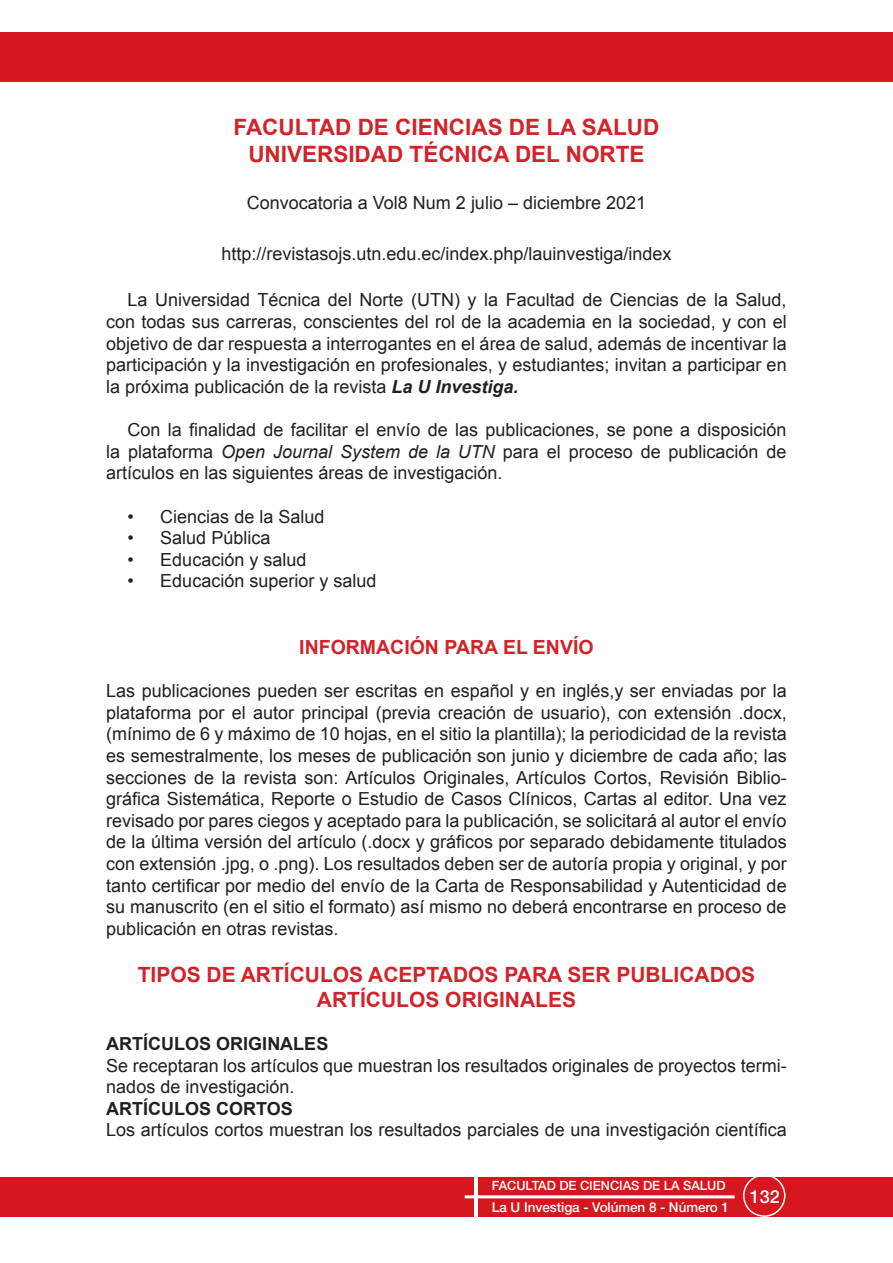
<style>
.page{position:relative;width:893px;height:1263px;background:#fff}
.page>*{position:absolute;margin:0;border:0;box-sizing:border-box;transform-origin:0 0}
.t1{font:700 22.5px/27px "Arial";color:#d1232a;text-align:center}
.t2{font:700 21px/25.2px "Arial";color:#d1232a;text-align:center}
.t3{font:700 19.5px "Arial";color:#d1232a}
.t4{font:18px/21.6px "Arial";color:#231f20;text-align:justify}
.t5{font:700 18px "Arial";color:#231f20}
.t6{font:500 18px "Helvetica Neue LT Std";color:#fff}
.t7{font:500 13.5px "Helvetica Neue LT Std";letter-spacing:-.005em;color:#fff}
.t8{font:500 12.75px "Helvetica Neue LT Std";color:#fff}
.s1{font-weight:700;font-style:italic}
.s2{font-style:italic}
</style>
<div class="page">
<div style="left:0;top:1177px;width:893px;height:40px;background:#d5171f"></div>
<hr style="left:474px;top:1165px;width:4px;height:58px;background:#fff">
<svg style="left:465px;top:1195px;width:270px;height:3px"></svg>
<div style="left:743px;top:1174px;width:42px;height:43px;border:2px solid #fff;border-radius:50%"></div>
<div style="left:0;top:32px;width:893px;height:50px;background:#d5171f"></div>
<p class="t1" style="left:234px;top:115px;width:427px">FACULTAD DE CIENCIAS DE LA SALUD<br>UNIVERSIDAD TÉCNICA DEL NORTE</p>
<p class="t4" style="left:247px;top:192px;width:401px">Convocatoria a Vol8 Num 2 julio – diciembre 2021</p>
<p class="t4" style="left:221px;top:243px;width:452px">http://revistasojs.utn.edu.ec/index.php/lauinvestiga/index</p>
<p class="t4" style="left:106px;top:290px;width:682px;text-indent:21px">La Universidad Técnica del Norte (UTN) y la Facultad de Ciencias de la Salud, con todas sus carreras, conscientes del rol de la academia en la sociedad, y con el objetivo de dar respuesta a interrogantes en el área de salud, además de incentivar la participación y la investigación en profesionales, y estudiantes; invitan a participar en la próxima publicación de la revista <span class="s1">La U Investiga.</span></p>
<p class="t4" style="left:106px;top:419px;width:682px;text-indent:21px">Con la finalidad de facilitar el envío de las publicaciones, se pone a disposición la plataforma <span class="s2">Open Journal System de la UTN</span> para el proceso de publicación de artículos en las siguientes áreas de investigación.</p>
<p class="t4" style="left:128px;top:506px;width:198px">• Ciencias de la Salud</p>
<p class="t4" style="left:128px;top:527px;width:144px">• Salud Pública</p>
<p class="t4" style="left:128px;top:549px;width:180px">• Educación y salud</p>
<p class="t4" style="left:128px;top:570px;width:250px">• Educación superior y salud</p>
<p class="t3" style="left:299px;top:634px;width:296px">INFORMACIÓN PARA EL ENVÍO</p>
<p class="t4" style="left:106px;top:680px;width:682px">Las publicaciones pueden ser escritas en español y en inglés,y ser enviadas por la plataforma por el autor principal (previa creación de usuario), con extensión .docx, (mínimo de 6 y máximo de 10 hojas, en el sitio la plantilla); la periodicidad de la revista es semestralmente, los meses de publicación son junio y diciembre de cada año; las secciones de la revista son: Artículos Originales, Artículos Cortos, Revisión Biblio&shy;gráfica Sistemática, Reporte o Estudio de Casos Clínicos, Cartas al editor. Una vez revisado por pares ciegos y aceptado para la publicación, se solicitará al autor el envío de la última versión del artículo (.docx y gráficos por separado debidamente titulados con extensión .jpg, o .png). Los resultados deben ser de autoría propia y original, y por tanto certificar por medio del envío de la Carta de Responsabilidad y Autenticidad de su manuscrito (en el sitio el formato) así mismo no deberá encontrarse en proceso de publicación en otras revistas.</p>
<p class="t2" style="left:138px;top:962px;width:619px">TIPOS DE ARTÍCULOS ACEPTADOS PARA SER PUBLICADOS<br>ARTÍCULOS ORIGINALES</p>
<p class="t5" style="left:106px;top:1032px;width:224px">ARTÍCULOS ORIGINALES</p>
<p class="t4" style="left:106px;top:1055px;width:682px">Se receptaran los artículos que muestran los resultados originales de proyectos termi&shy;nados de investigación.</p>
<p class="t5" style="left:106px;top:1096px;width:188px">ARTÍCULOS CORTOS</p>
<p class="t4" style="left:106px;top:1119px;width:682px">Los artículos cortos muestran los resultados parciales de una investigación científica</p>
<p class="t8" style="left:492px;top:1177px;width:235px">FACULTAD DE CIENCIAS DE LA SALUD</p>
<p class="t7" style="left:492px;top:1199px;width:239px">La U Investiga - Volúmen 8 - Número 1</p>
<p class="t6" style="left:750px;top:1186px;width:32px">132</p>
</div>
